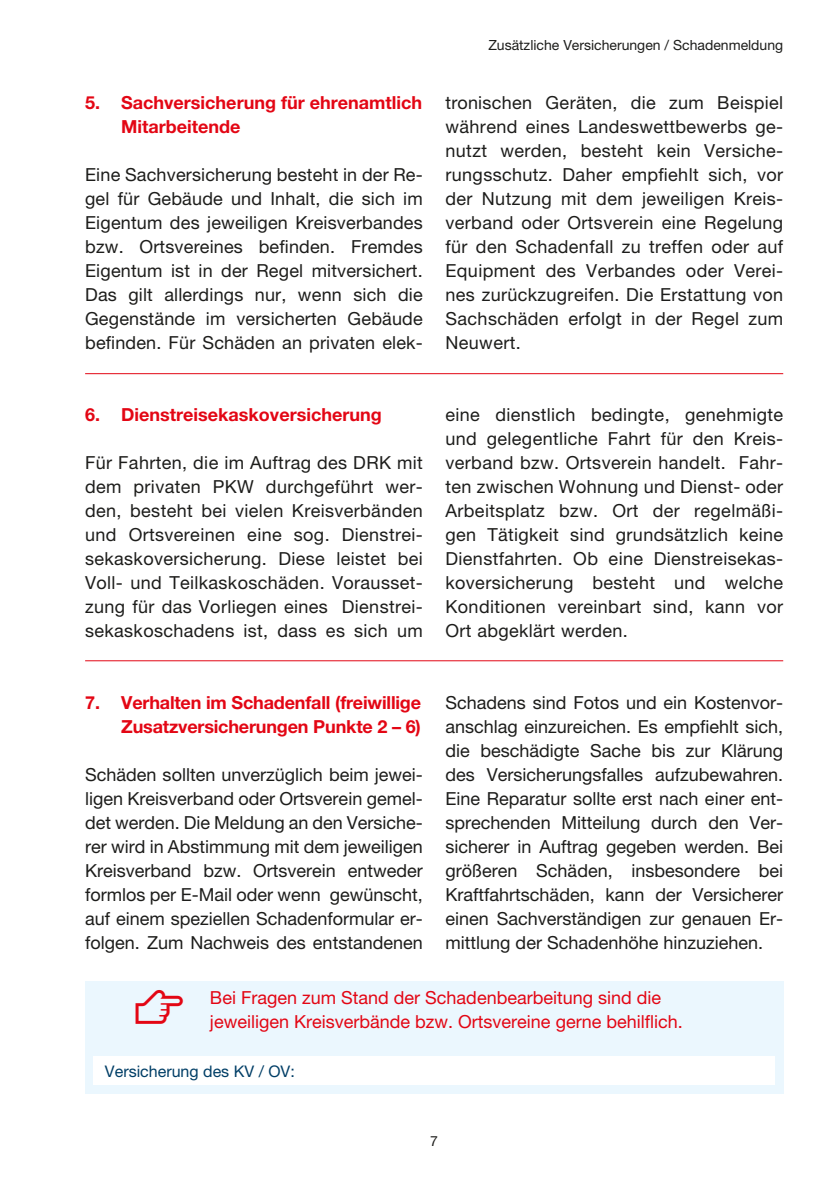
<style>
.page{position:relative;width:840px;height:1191px;background:#fff}
.page>*{position:absolute;margin:0;border:0;box-sizing:border-box;transform-origin:0 0}
.t1{font:18px/24px "Helvetica Neue";letter-spacing:.015em;color:#1d1d1b;text-align:justify}
.t2{font:700 18px/24px "Helvetica Neue";color:#e30614}
.t3{font:18px "Helvetica Neue";color:#e30614}
.t4{font:16px "Helvetica Neue";color:#003e66}
.t5{font:14px "Helvetica Neue";color:#1d1d1b}
</style>
<div class="page">
<hr style="left:85px;top:373px;width:697px;height:1px;background:#e30614">
<hr style="left:85px;top:660px;width:697px;height:1px;background:#e30614">
<div style="left:85px;top:981px;width:697px;height:112px;background:#ebf7fe"></div>
<div style="left:94px;top:1056px;width:680px;height:29px;background:#fff"></div>
<p class="t2" style="left:121px;top:90px;width:302px;text-indent:-36px">5. Sachversicherung für ehrenamtlich<br>Mitarbeitende</p>
<p class="t1" style="left:85px;top:162px;width:339px">Eine Sachversicherung besteht in der Re&shy;gel für Gebäude und Inhalt, die sich im Eigentum des jeweiligen Kreisverbandes bzw. Ortsvereines befinden. Fremdes Eigentum ist in der Regel mitversichert.<br>Das gilt allerdings nur, wenn sich die Gegenstände im versicherten Gebäude befinden. Für Schäden an privaten elek-</p>
<p class="t2" style="left:85px;top:402px;width:298px">6. Dienstreisekaskoversicherung</p>
<p class="t1" style="left:85px;top:450px;width:339px">Für Fahrten, die im Auftrag des DRK mit dem privaten PKW durchgeführt wer&shy;den, besteht bei vielen Kreisverbänden und Ortsvereinen eine sog. Dienstrei&shy;sekaskoversicherung. Diese leistet bei Voll- und Teilkaskoschäden. Vorausset&shy;zung für das Vorliegen eines Dienstrei&shy;sekaskoschadens ist, dass es sich um</p>
<p class="t5" style="left:488px;top:36px;width:296px">Zusätzliche Versicherungen / Schadenmeldung</p>
<p class="t1" style="left:445px;top:90px;width:339px">tronischen Geräten, die zum Beispiel während eines Landeswettbewerbs ge&shy;nutzt werden, besteht kein Versiche&shy;rungsschutz. Daher empfiehlt sich, vor der Nutzung mit dem jeweiligen Kreis&shy;verband oder Ortsverein eine Regelung für den Schadenfall zu treffen oder auf Equipment des Verbandes oder Verei&shy;nes zurückzugreifen. Die Erstattung von Sachschäden erfolgt in der Regel zum Neuwert.</p>
<p class="t1" style="left:445px;top:402px;width:339px">eine dienstlich bedingte, genehmigte und gelegentliche Fahrt für den Kreis&shy;verband bzw. Ortsverein handelt. Fahr&shy;ten zwischen Wohnung und Dienst- oder Arbeitsplatz bzw. Ort der regelmäßi&shy;gen Tätigkeit sind grundsätzlich keine Dienstfahrten. Ob eine Dienstreisekas&shy;koversicherung besteht und welche Konditionen vereinbart sind, kann vor Ort abgeklärt werden.</p>
<p class="t1" style="left:445px;top:690px;width:339px">Schadens sind Fotos und ein Kostenvor&shy;anschlag einzureichen. Es empfiehlt sich, die beschädigte Sache bis zur Klärung des Versicherungsfalles aufzubewahren.<br>Eine Reparatur sollte erst nach einer ent&shy;sprechenden Mitteilung durch den Ver&shy;sicherer in Auftrag gegeben werden. Bei größeren Schäden, insbesondere bei Kraftfahrtschäden, kann der Versicherer einen Sachverständigen zur genauen Er&shy;mittlung der Schadenhöhe hinzuziehen.</p>
<p class="t3" style="left:210px;top:987px;width:452px">Bei Fragen zum Stand der Schadenbearbeitung sind die</p>
<p class="t3" style="left:210px;top:1011px;width:474px">jeweiligen Kreisverbände bzw. Ortsvereine gerne behilflich.</p>
<p class="t4" style="left:105px;top:1061px;width:191px">Versicherung des KV / OV:</p>
<p class="t2" style="left:85px;top:690px;width:337px;text-align:right">7. Verhalten im Schadenfall (freiwillige<br>Zusatzversicherungen Punkte 2 – 6)</p>
<p class="t1" style="left:85px;top:762px;width:339px">Schäden sollten unverzüglich beim jewei&shy;ligen Kreisverband oder Ortsverein gemel&shy;det werden. Die Meldung an den Versiche&shy;rer wird in Abstimmung mit dem jeweiligen Kreisverband bzw. Ortsverein entweder formlos per E-Mail oder wenn gewünscht, auf einem speziellen Schadenformular er&shy;folgen. Zum Nachweis des entstandenen</p>
<p class="t5" style="left:430px;top:1133px;width:9px">7</p>
</div>
